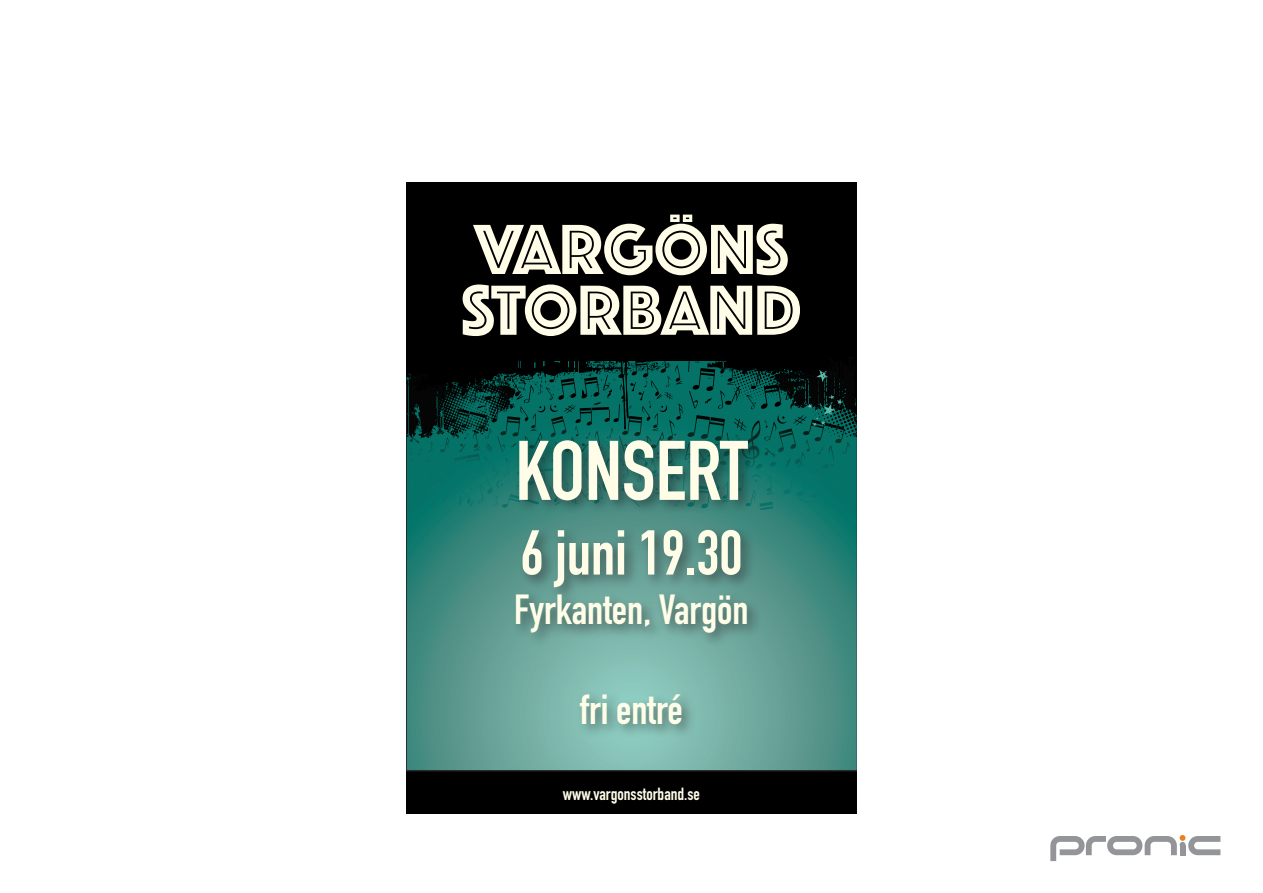
<style>
.page{position:relative;width:1263px;height:893px;background:#fff}
.page>*{position:absolute;margin:0;border:0;box-sizing:border-box;transform-origin:0 0}
.t1{font:700 82.95px "DIN Condensed";color:#fffde8}
.t2{font:73.65px/60.8px "Phosphate Inline";color:#fffde8}
.t3{font:700 62.25px "DIN Condensed";color:#fffde8}
.t4{font:700 41.55px "DIN Condensed";color:#fffde8}
.t5{font:700 17.4px "DIN Condensed";color:#fffde8}
</style>
<div class="page">
<div style="left:406px;top:182px;width:451px;height:631px;background:#000001"></div>
<svg style="left:408px;top:361px;width:447px;height:408px;background:#408c82"></svg>
<svg style="left:406px;top:361px;width:265px;height:77px"></svg>
<svg style="left:707px;top:361px;width:150px;height:76px"></svg>
<div style="left:512px;top:435px;width:251px;height:304px;background:#231f20;opacity:.5"></div>
<svg style="left:1050px;top:835px;width:170px;height:26px"></svg>
<h2 class="t2" style="left:461px;top:215px;width:341px">VARGÖNS<br>STORBAND</h2>
<h1 class="t1" style="left:515px;top:415px;width:234px">KONSERT</h1>
<h3 class="t3" style="left:520px;top:511px;width:224px">6 juni 19.30</h3>
<p class="t4" style="left:514px;top:582px;width:236px">Fyrkanten, Vargön</p>
<p class="t4" style="left:580px;top:681px;width:105px">fri entré</p>
<p class="t5" style="left:563px;top:782px;width:138px">www.vargonsstorband.se</p>
</div>
